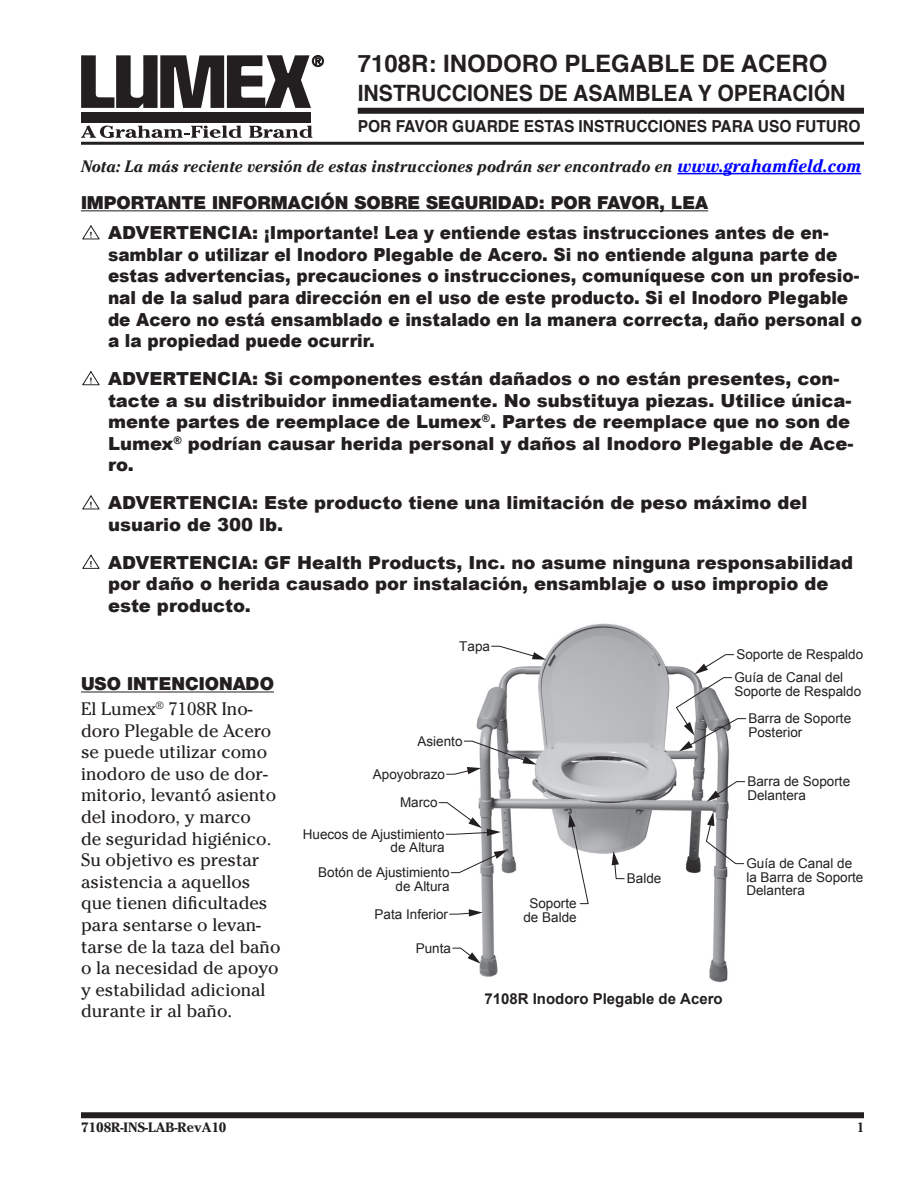
<style>
.page{position:relative;width:918px;height:1188px;background:#fff}
.page>*{position:absolute;margin:0;border:0;box-sizing:border-box;transform-origin:0 0}
.front_top_header{font:700 24px "Helvetica";color:#231f20}
.front_top_header-2{font:700 22.5px "Helvetica";color:#231f20;scale:.94 1}
.s_warning{font:900 18px/21.6px "Arial";color:#231f20}
.s_body{font:18px/21.6px "Cheltenham Std";color:#231f20}
.s_Subhead{font:900 18px "Helvetica Neue";color:#231f20}
.note{font:italic 700 16.5px "Cheltenham Std";color:#231f20;scale:.93 1}
.front_top_header_nex{font:700 16.5px "Helvetica";color:#231f20;scale:.94 1}
.t1{font:700 15px "Arial";color:#231f20}
.t2{font:13.5px/13.5px "Arial";color:#231f20}
.pagenum{font:700 13.5px "Cheltenham Std";color:#231f20}
.pagenum-2{font:700 13.5px "Cheltenham Std";color:#231f20;scale:.95 1}
.s1{font-size:18px;color:#00f}
</style>
<div class="page">
<div style="left:81px;top:1112px;width:783px;height:6px;background:#231f20"></div>
<div style="left:81px;top:112px;width:230px;height:10px;background:#231f20"></div>
<svg style="left:81px;top:55px;width:243px;height:53px"></svg>
<svg style="left:81px;top:125px;width:161px;height:13px"></svg>
<svg style="left:249px;top:126px;width:64px;height:12px"></svg>
<hr style="left:81px;top:142px;width:783px;height:3px;background:#231f20">
<div style="left:358px;top:108px;width:506px;height:6px;background:#231f20"></div>
<hr style="left:677px;top:173px;width:184px;height:1px;background:#00f">
<hr style="left:81px;top:210px;width:627px;height:1px;background:#231f20">
<hr style="left:81px;top:692px;width:193px;height:1px;background:#231f20">
<svg style="left:82px;top:225px;width:18px;height:15px"></svg>
<svg style="left:82px;top:371px;width:18px;height:14px"></svg>
<svg style="left:82px;top:495px;width:18px;height:15px"></svg>
<svg style="left:82px;top:554px;width:18px;height:15px"></svg>
<img style="left:476px;top:623px;width:268px;height:360px">
<svg style="left:707px;top:781px;width:38px;height:21px"></svg>
<svg style="left:706px;top:812px;width:38px;height:52px"></svg>
<svg style="left:675px;top:654px;width:71px;height:97px"></svg>
<svg style="left:612px;top:851px;width:13px;height:28px"></svg>
<svg style="left:568px;top:813px;width:21px;height:91px"></svg>
<svg style="left:446px;top:740px;width:91px;height:35px"></svg>
<svg style="left:491px;top:646px;width:55px;height:14px"></svg>
<svg style="left:438px;top:802px;width:63px;height:34px"></svg>
<svg style="left:450px;top:850px;width:58px;height:23px"></svg>
<svg style="left:452px;top:947px;width:29px;height:17px"></svg>
<svg style="left:449px;top:909px;width:34px;height:8px"></svg>
<p class="front_top_header" style="left:358px;top:42px;width:471px">7108R: INODORO PLEGABLE DE ACERO</p>
<p class="front_top_header-2" style="left:358px;top:73px;width:520px">INSTRUCCIONES DE ASAMBLEA Y OPERACIÓN</p>
<p class="front_top_header_nex" style="left:358px;top:111px;width:536px">POR FAVOR GUARDE ESTAS INSTRUCCIONES PARA USO FUTURO</p>
<p class="note" style="left:81px;top:156px;width:841px">Nota: La más reciente versión de estas instrucciones podrán ser encontrado en <span class="s1">www.grahamfield.com</span></p>
<p class="s_Subhead" style="left:81px;top:192px;width:629px">IMPORTANTE INFORMACIÓN SOBRE SEGURIDAD: POR FAVOR, LEA</p>
<p class="s_warning" style="left:108px;top:222px;width:756px">ADVERTENCIA: ¡Importante! Lea y entiende estas instrucciones antes de en&shy;samblar o utilizar el Inodoro Plegable de Acero. Si no entiende alguna parte de estas advertencias, precauciones o instrucciones, comuníquese con un profesio&shy;nal de la salud para dirección en el uso de este producto. Si el Inodoro Plegable de Acero no está ensamblado e instalado en la manera correcta, daño personal o a la propiedad puede ocurrir.</p>
<p class="s_warning" style="left:108px;top:368px;width:747px">ADVERTENCIA: Si componentes están dañados o no están presentes, con&shy;tacte a su distribuidor inmediatamente. No substituya piezas. Utilice única&shy;mente partes de reemplace de Lumex<sup>®</sup>. Partes de reemplace que no son de Lumex<sup>®</sup> podrían causar herida personal y daños al Inodoro Plegable de Ace&shy;ro.</p>
<p class="s_warning" style="left:108px;top:492px;width:701px">ADVERTENCIA: Este producto tiene una limitación de peso máximo del usuario de 300 lb.</p>
<p class="s_warning" style="left:108px;top:552px;width:747px">ADVERTENCIA: GF Health Products, Inc. no asume ninguna responsabilidad por daño o herida causado por instalación, ensamblaje o uso impropio de este producto.</p>
<p class="s_Subhead" style="left:81px;top:673px;width:194px">USO INTENCIONADO</p>
<p class="s_body" style="left:81px;top:698px;width:201px">El Lumex<sup>®</sup> 7108R Ino&shy;doro Plegable de Acero se puede utilizar como inodoro de uso de dor&shy;mitorio, levantó asiento del inodoro, y marco<br>de seguridad higiénico.<br>Su objetivo es prestar asistencia a aquellos que tienen dificultades para sentarse o levan&shy;tarse de la taza del baño o la necesidad de apoyo y estabilidad adicional durante ir al baño.</p>
<p class="t2" style="left:459px;top:640px;width:32px">Tapa</p>
<p class="t2" style="left:418px;top:735px;width:47px">Asiento</p>
<p class="t2" style="left:373px;top:768px;width:74px">Apoyobrazo</p>
<p class="t2" style="left:400px;top:796px;width:39px">Marco</p>
<p class="t2" style="left:303px;top:828px;width:143px;text-align:right">Huecos de Ajustimiento de Altura</p>
<p class="t2" style="left:318px;top:866px;width:133px;text-align:right">Botón de Ajustimiento de Altura</p>
<p class="t2" style="left:375px;top:908px;width:75px">Pata Inferior</p>
<p class="t2" style="left:416px;top:942px;width:37px">Punta</p>
<p class="t2" style="left:523px;top:897px;width:55px;text-align:center">Soporte de Balde</p>
<p class="t2" style="left:627px;top:872px;width:36px">Balde</p>
<p class="t2" style="left:736px;top:648px;width:128px">Soporte de Respaldo</p>
<p class="t2" style="left:734px;top:671px;width:128px">Guía de Canal del<br>Soporte de Respaldo</p>
<p class="t2" style="left:748px;top:712px;width:104px">Barra de Soporte<br>Posterior</p>
<p class="t2" style="left:747px;top:775px;width:104px">Barra de Soporte<br>Delantera</p>
<p class="t2" style="left:746px;top:857px;width:119px">Guía de Canal de la Barra de Soporte<br>Delantera</p>
<p class="t1" style="left:484px;top:989px;width:240px">7108R Inodoro Plegable de Acero</p>
<p class="pagenum" style="left:81px;top:1120px;width:147px">7108R-INS-LAB-RevA10</p>
<p class="pagenum-2" style="left:857px;top:1120px;width:9px">1</p>
</div>
